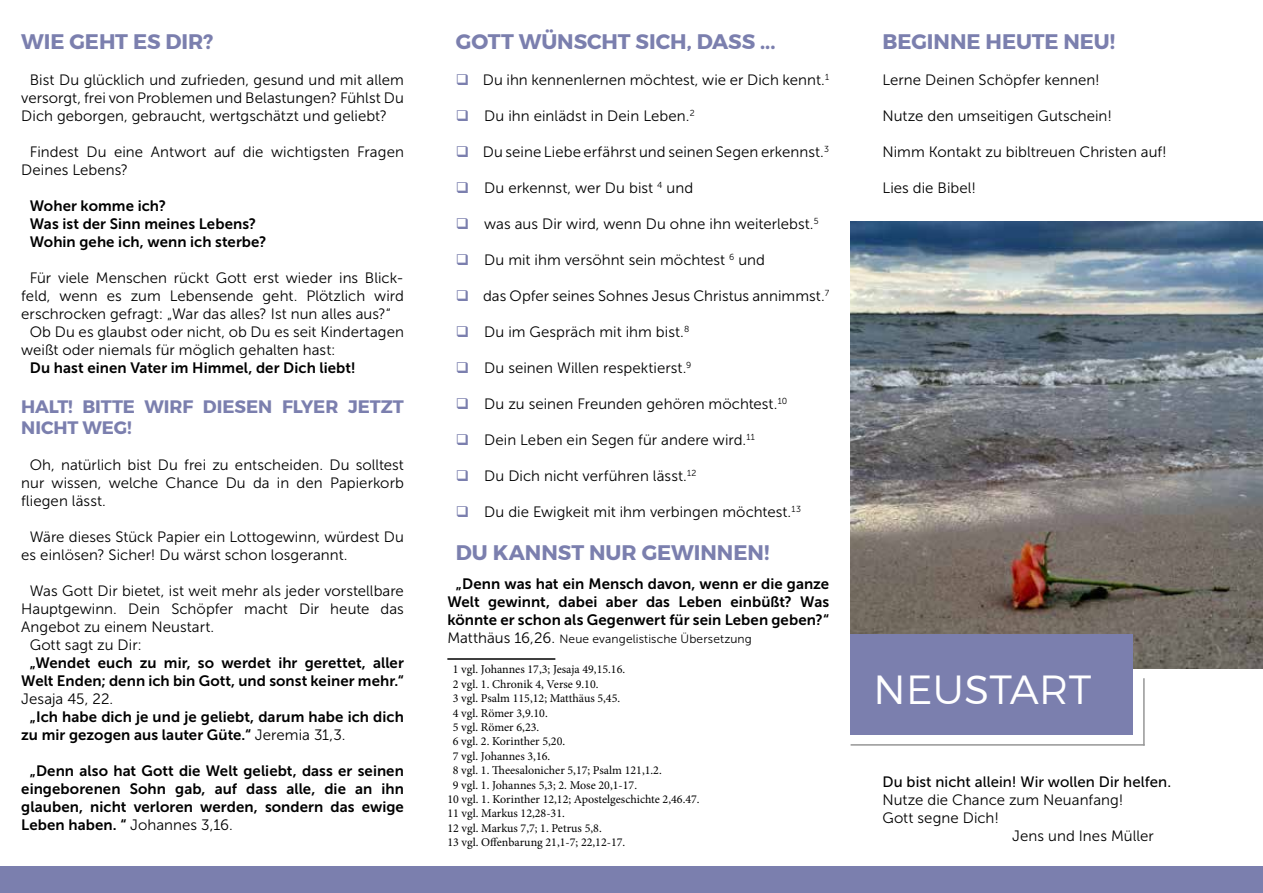
<style>
.page{position:relative;width:1263px;height:893px;background:#fff}
.page>*{position:absolute;margin:0;border:0;box-sizing:border-box;transform-origin:0 0}
.t1{font:300 40.5px "Montserrat";letter-spacing:.01em;color:#fff}
.t2{font:700 21px "Montserrat";color:#7b7fae}
.t3{font:700 18px/21.6px "Montserrat";letter-spacing:-.005em;color:#7b7fae}
.t4{font:15px/18px "Museo Sans 300";letter-spacing:.005em;color:#000;text-align:justify}
.t5{font:15px/18px "Museo Sans 700";letter-spacing:.005em;color:#000;text-align:center}
.t6{font:15px "Museo Sans 500";letter-spacing:.005em;color:#000}
.t7{font:12px "Minion Pro";color:#000}
.t8{font:12px "Museo Sans 300";letter-spacing:.015em;color:#000}
.s1{font-family:"Museo Sans 300"}
.s2{font-family:"Museo Sans 700"}
.s3{color:#7b7fae}
.s4{font-size:15px}
</style>
<div class="page">
<hr style="left:447px;top:658px;width:108px;height:2px;background:#000">
<div style="left:0;top:866px;width:1263px;height:27px;background:#7b7fae"></div>
<img style="left:850px;top:221px;width:413px;height:448px">
<hr style="left:1143px;top:678px;width:2px;height:68px;background:#969696">
<hr style="left:850px;top:744px;width:295px;height:2px;background:#969696">
<div style="left:850px;top:634px;width:282px;height:101px;background:#7b7fae"></div>
<h2 class="t2" style="left:21px;top:29px;width:193px">WIE GEHT ES DIR?</h2>
<p class="t4" style="left:21px;top:71px;width:384px;text-indent:9px">Bist Du glücklich und zufrieden, gesund und mit allem versorgt, frei von Problemen und Belastungen? Fühlst Du Dich geborgen, gebraucht, wertgschätzt und geliebt?</p>
<p class="t4" style="left:21px;top:143px;width:384px;text-indent:9px">Findest Du eine Antwort auf die wichtigsten Fragen<br>Deines Lebens?</p>
<p class="t5" style="left:30px;top:197px;width:238px;text-align:left">Woher komme ich?<br>Was ist der Sinn meines Lebens?<br>Wohin gehe ich, wenn ich sterbe?</p>
<p class="t4" style="left:30px;top:269px;width:376px">Für viele Menschen rückt Gott erst wieder ins Blick-</p>
<p class="t4" style="left:21px;top:287px;width:384px">feld, wenn es zum Lebensende geht. Plötzlich wird</p>
<p class="t4" style="left:21px;top:305px;width:371px">erschrocken gefragt: „War das alles? Ist nun alles aus?“</p>
<p class="t4" style="left:30px;top:323px;width:376px">Ob Du es glaubst oder nicht, ob Du es seit Kindertagen</p>
<p class="t4" style="left:21px;top:341px;width:316px">weißt oder niemals für möglich gehalten hast:</p>
<p class="t5" style="left:30px;top:359px;width:328px">Du hast einen Vater im Himmel, der Dich liebt!</p>
<p class="t3" style="left:21px;top:396px;width:384px">HALT! BITTE WIRF DIESEN FLYER JETZT<br>NICHT WEG!</p>
<p class="t4" style="left:21px;top:456px;width:384px;text-indent:9px">Oh, natürlich bist Du frei zu entscheiden. Du solltest nur wissen, welche Chance Du da in den Papierkorb fliegen lässt.</p>
<p class="t4" style="left:21px;top:528px;width:384px;text-indent:9px">Wäre dieses Stück Papier ein Lottogewinn, würdest Du es einlösen? Sicher! Du wärst schon losgerannt.</p>
<p class="t4" style="left:30px;top:582px;width:376px">Was Gott Dir bietet, ist weit mehr als jeder vorstellbare</p>
<p class="t4" style="left:21px;top:600px;width:384px">Hauptgewinn. Dein Schöpfer macht Dir heute das</p>
<p class="t4" style="left:21px;top:618px;width:195px">Angebot zu einem Neustart.</p>
<p class="t4" style="left:30px;top:636px;width:114px">Gott sagt zu Dir:</p>
<p class="t5" style="left:21px;top:654px;width:384px">„Wendet euch zu mir, so werdet ihr gerettet, aller<br>Welt Enden; denn ich bin Gott, und sonst keiner mehr.“</p>
<p class="t4" style="left:21px;top:690px;width:93px">Jesaja 45, 22.</p>
<p class="t5" style="left:21px;top:708px;width:384px;text-align:left;text-indent:9px">„Ich habe dich je und je geliebt, darum habe ich dich zu mir gezogen aus lauter Güte.“ <span class="s1">Jeremia 31,3.</span></p>
<p class="t5" style="left:21px;top:762px;width:384px">„Denn also hat Gott die Welt geliebt, dass er seinen eingeborenen Sohn gab, auf dass alle, die an ihn glauben, nicht verloren werden, sondern das ewige</p>
<p class="t4" style="left:21px;top:816px;width:213px"><span class="s2">Leben haben. “</span> Johannes 3,16.</p>
<h2 class="t2" style="left:456px;top:29px;width:321px">GOTT WÜNSCHT SICH, DASS ...</h2>
<p class="t4" style="left:456px;top:71px;width:375px"><span class="s3">❑</span> Du ihn kennenlernen möchtest, wie er Dich kennt.<sup>1</sup></p>
<p class="t4" style="left:456px;top:107px;width:240px"><span class="s3">❑</span> Du ihn einlädst in Dein Leben.<sup>2</sup></p>
<p class="t4" style="left:456px;top:143px;width:375px"><span class="s3">❑</span> Du seine Liebe erfährst und seinen Segen erkennst.<sup>3</sup></p>
<p class="t4" style="left:456px;top:179px;width:239px"><span class="s3">❑</span> Du erkennst, wer Du bist <sup>4</sup> und</p>
<p class="t4" style="left:456px;top:215px;width:364px"><span class="s3">❑</span> was aus Dir wird, wenn Du ohne ihn weiterlebst.<sup>5</sup></p>
<p class="t4" style="left:456px;top:251px;width:311px"><span class="s3">❑</span> Du mit ihm versöhnt sein möchtest <sup>6</sup> und</p>
<p class="t4" style="left:456px;top:287px;width:375px"><span class="s3">❑</span> das Opfer seines Sohnes Jesus Christus annimmst.<sup>7</sup></p>
<p class="t4" style="left:456px;top:323px;width:235px"><span class="s3">❑</span> Du im Gespräch mit ihm bist.<sup>8</sup></p>
<p class="t4" style="left:456px;top:359px;width:237px"><span class="s3">❑</span> Du seinen Willen respektierst.<sup>9</sup></p>
<p class="t4" style="left:456px;top:395px;width:333px"><span class="s3">❑</span> Du zu seinen Freunden gehören möchtest.<sup>10</sup></p>
<p class="t4" style="left:456px;top:431px;width:301px"><span class="s3">❑</span> Dein Leben ein Segen für andere wird.<sup>11</sup></p>
<p class="t4" style="left:456px;top:467px;width:242px"><span class="s3">❑</span> Du Dich nicht verführen lässt.<sup>12</sup></p>
<p class="t4" style="left:456px;top:503px;width:347px"><span class="s3">❑</span> Du die Ewigkeit mit ihm verbingen möchtest.<sup>13</sup></p>
<h2 class="t2" style="left:456px;top:540px;width:315px">DU KANNST NUR GEWINNEN!</h2>
<p class="t5" style="left:447px;top:575px;width:383px">„Denn was hat ein Mensch davon, wenn er die ganze<br>Welt gewinnt, dabei aber das Leben einbüßt? Was könnte er schon als Gegenwert für sein Leben geben?“</p>
<p class="t8" style="left:447px;top:632px;width:306px"><span class="s4">Matthäus 16,26.</span> Neue evangelistische Übersetzung</p>
<p class="t7" style="left:453px;top:661px;width:174px">1 vgl. Johannes 17,3; Jesaja 49,15.16.</p>
<p class="t7" style="left:453px;top:676px;width:147px">2 vgl. 1. Chronik 4, Verse 9.10.</p>
<p class="t7" style="left:453px;top:690px;width:169px">3 vgl. Psalm 115,12; Matthäus 5,45.</p>
<p class="t7" style="left:453px;top:705px;width:96px">4 vgl. Römer 3,9.10.</p>
<p class="t7" style="left:453px;top:719px;width:88px">5 vgl. Römer 6,23.</p>
<p class="t7" style="left:453px;top:733px;width:114px">6 vgl. 2. Korinther 5,20.</p>
<p class="t7" style="left:453px;top:748px;width:99px">7 vgl. Johannes 3,16.</p>
<p class="t7" style="left:453px;top:762px;width:210px">8 vgl. 1. Theesalonicher 5,17; Psalm 121,1.2.</p>
<p class="t7" style="left:453px;top:777px;width:186px">9 vgl. 1. Johannes 5,3; 2. Mose 20,1-17.</p>
<p class="t7" style="left:447px;top:791px;width:254px">10 vgl. 1. Korinther 12,12; Apostelgeschichte 2,46.47.</p>
<p class="t7" style="left:447px;top:805px;width:119px">11 vgl. Markus 12,28-31.</p>
<p class="t7" style="left:447px;top:820px;width:156px">12 vgl. Markus 7,7; 1. Petrus 5,8.</p>
<p class="t7" style="left:447px;top:834px;width:179px">13 vgl. Offenbarung 21,1-7; 22,12-17.</p>
<h2 class="t2" style="left:882px;top:29px;width:234px">BEGINNE HEUTE NEU!</h2>
<p class="t4" style="left:882px;top:71px;width:219px">Lerne Deinen Schöpfer kennen!</p>
<p class="t4" style="left:882px;top:107px;width:231px">Nutze den umseitigen Gutschein!</p>
<p class="t4" style="left:882px;top:143px;width:286px">Nimm Kontakt zu bibltreuen Christen auf!</p>
<p class="t4" style="left:882px;top:179px;width:95px">Lies die Bibel!</p>
<h1 class="t1" style="left:873px;top:665px;width:220px">NEUSTART</h1>
<p class="t6" style="left:882px;top:774px;width:290px">Du bist nicht allein! Wir wollen Dir helfen.</p>
<p class="t4" style="left:882px;top:791px;width:242px">Nutze die Chance zum Neuanfang!</p>
<p class="t4" style="left:882px;top:809px;width:118px">Gott segne Dich!</p>
<p class="t4" style="left:1012px;top:827px;width:143px">Jens und Ines Müller</p>
</div>
